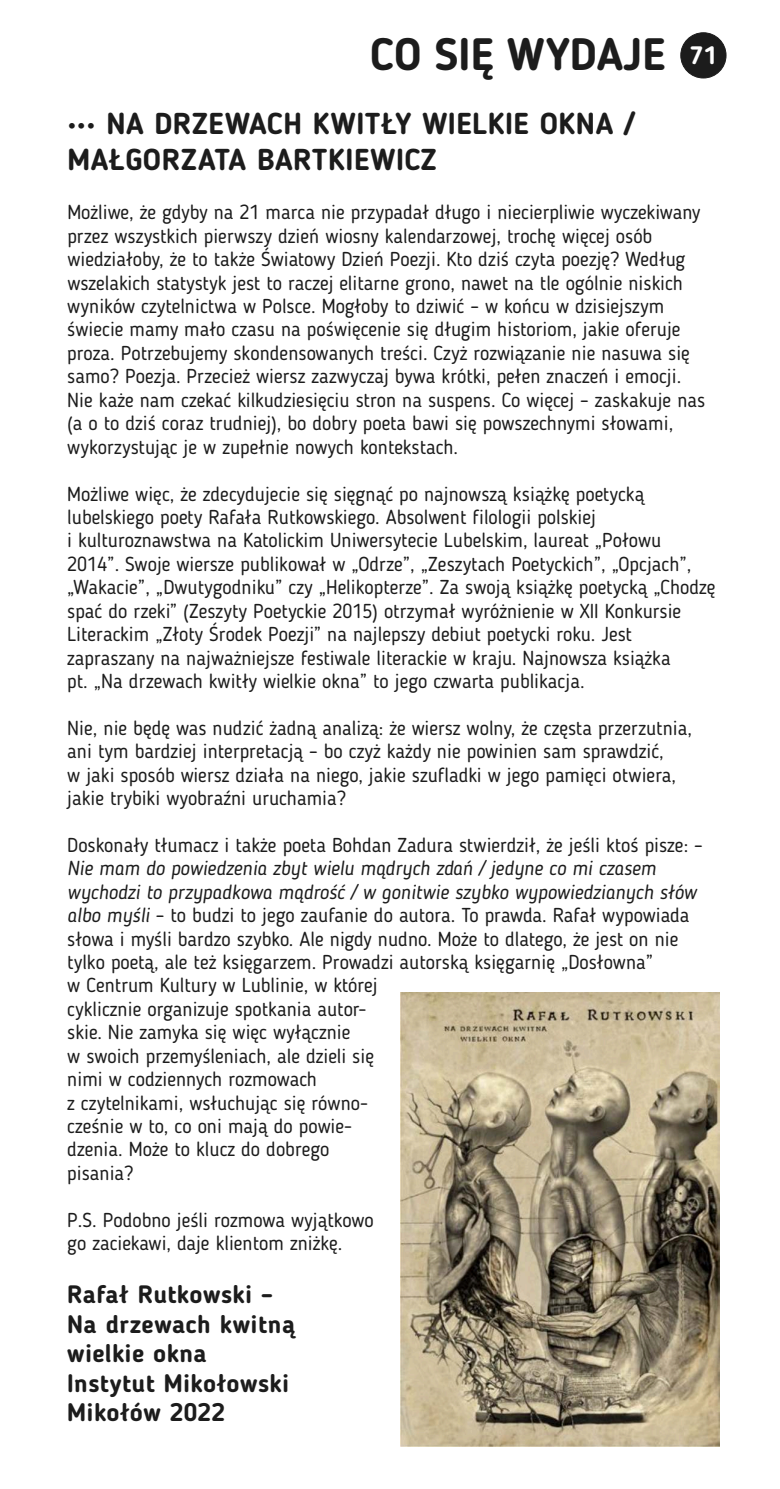
<style>
.page{position:relative;width:780px;height:1489px;background:#fff}
.page>*{position:absolute;margin:0;border:0;box-sizing:border-box;transform-origin:0 0}
.t1{font:700 45px "Blogger Sans";color:#1c1c1c}
.t2{font:700 30px/35.2px "Blogger Sans";letter-spacing:.015em;color:#1c1c1c}
.t3{font:700 25px/29.5px "Blogger Sans";letter-spacing:.015em;color:#1c1c1c}
.t4{font:20px/23.5px "Blogger Sans";color:#1c1c1c}
.s1{font-size:25px;color:#fff}
.s2{font-style:italic}
</style>
<div class="page">
<div style="left:680px;top:32px;width:46px;height:46px;background:#1c1c1c;border:1px solid #1c1c1c;border-radius:50%"></div>
<img style="left:400px;top:992px;width:319px;height:454px">
<h1 class="t1" style="left:370px;top:36px;width:348px">CO SIĘ WYDAJE <span class="s1">71</span></h1>
<h2 class="t2" style="left:67px;top:109px;width:569px">••• NA DRZEWACH KWITŁY WIELKIE OKNA /<br>MAŁGORZATA BARTKIEWICZ</h2>
<p class="t4" style="left:67px;top:202px;width:639px">Możliwe, że gdyby na 21 marca nie przypadał długo i niecierpliwie wyczekiwany przez wszystkich pierwszy dzień wiosny kalendarzowej, trochę więcej osób wiedziałoby, że to także Światowy Dzień Poezji. Kto dziś czyta poezję? Według wszelakich statystyk jest to raczej elitarne grono, nawet na tle ogólnie niskich wyników czytelnictwa w Polsce. Mogłoby to dziwić – w końcu w dzisiejszym świecie mamy mało czasu na poświęcenie się długim historiom, jakie oferuje proza. Potrzebujemy skondensowanych treści. Czyż rozwiązanie nie nasuwa się samo? Poezja. Przecież wiersz zazwyczaj bywa krótki, pełen znaczeń i emocji.<br>Nie każe nam czekać kilkudziesięciu stron na suspens. Co więcej – zaskakuje nas (a o to dziś coraz trudniej), bo dobry poeta bawi się powszechnymi słowami, wykorzystując je w zupełnie nowych kontekstach.</p>
<p class="t4" style="left:67px;top:483px;width:650px">Możliwe więc, że zdecydujecie się sięgnąć po najnowszą książkę poetycką lubelskiego poety Rafała Rutkowskiego. Absolwent filologii polskiej<br>i kulturoznawstwa na Katolickim Uniwersytecie Lubelskim, laureat „Połowu 2014”. Swoje wiersze publikował w „Odrze”, „Zeszytach Poetyckich”, „Opcjach”, „Wakacie”, „Dwutygodniku” czy „Helikopterze”. Za swoją książkę poetycką „Chodzę spać do rzeki” (Zeszyty Poetyckie 2015) otrzymał wyróżnienie w XII Konkursie Literackim „Złoty Środek Poezji” na najlepszy debiut poetycki roku. Jest zapraszany na najważniejsze festiwale literackie w kraju. Najnowsza książka<br>pt. „Na drzewach kwitły wielkie okna” to jego czwarta publikacja.</p>
<p class="t4" style="left:67px;top:717px;width:626px">Nie, nie będę was nudzić żadną analizą: że wiersz wolny, że częsta przerzutnia, ani tym bardziej interpretacją – bo czyż każdy nie powinien sam sprawdzić,<br>w jaki sposób wiersz działa na niego, jakie szufladki w jego pamięci otwiera, jakie trybiki wyobraźni uruchamia?</p>
<p class="t4" style="left:67px;top:835px;width:637px">Doskonały tłumacz i także poeta Bohdan Zadura stwierdził, że jeśli ktoś pisze: –</p>
<p class="t4" style="left:67px;top:858px;width:631px"><span class="s2">Nie mam do powiedzenia zbyt wielu mądrych zdań / jedyne co mi czasem wychodzi to przypadkowa mądrość / w gonitwie szybko wypowiedzianych słów albo myśli</span> – to budzi to jego zaufanie do autora. To prawda. Rafał wypowiada słowa i myśli bardzo szybko. Ale nigdy nudno. Może to dlatego, że jest on nie tylko poetą, ale też księgarzem. Prowadzi autorską księgarnię „Dosłowna”<br>w Centrum Kultury w Lublinie, w której<br>cyklicznie organizuje spotkania autor-<br>skie. Nie zamyka się więc wyłącznie<br>w swoich przemyśleniach, ale dzieli się<br>nimi w codziennych rozmowach<br>z czytelnikami, wsłuchując się równo-<br>cześnie w to, co oni mają do powie-<br>dzenia. Może to klucz do dobrego<br>pisania?</p>
<p class="t4" style="left:67px;top:1209px;width:308px">P.S. Podobno jeśli rozmowa wyjątkowo go zaciekawi, daje klientom zniżkę.</p>
<p class="t3" style="left:67px;top:1281px;width:229px">Rafał Rutkowski –<br>Na drzewach kwitną wielkie okna<br>Instytut Mikołowski<br>Mikołów 2022</p>
</div>
